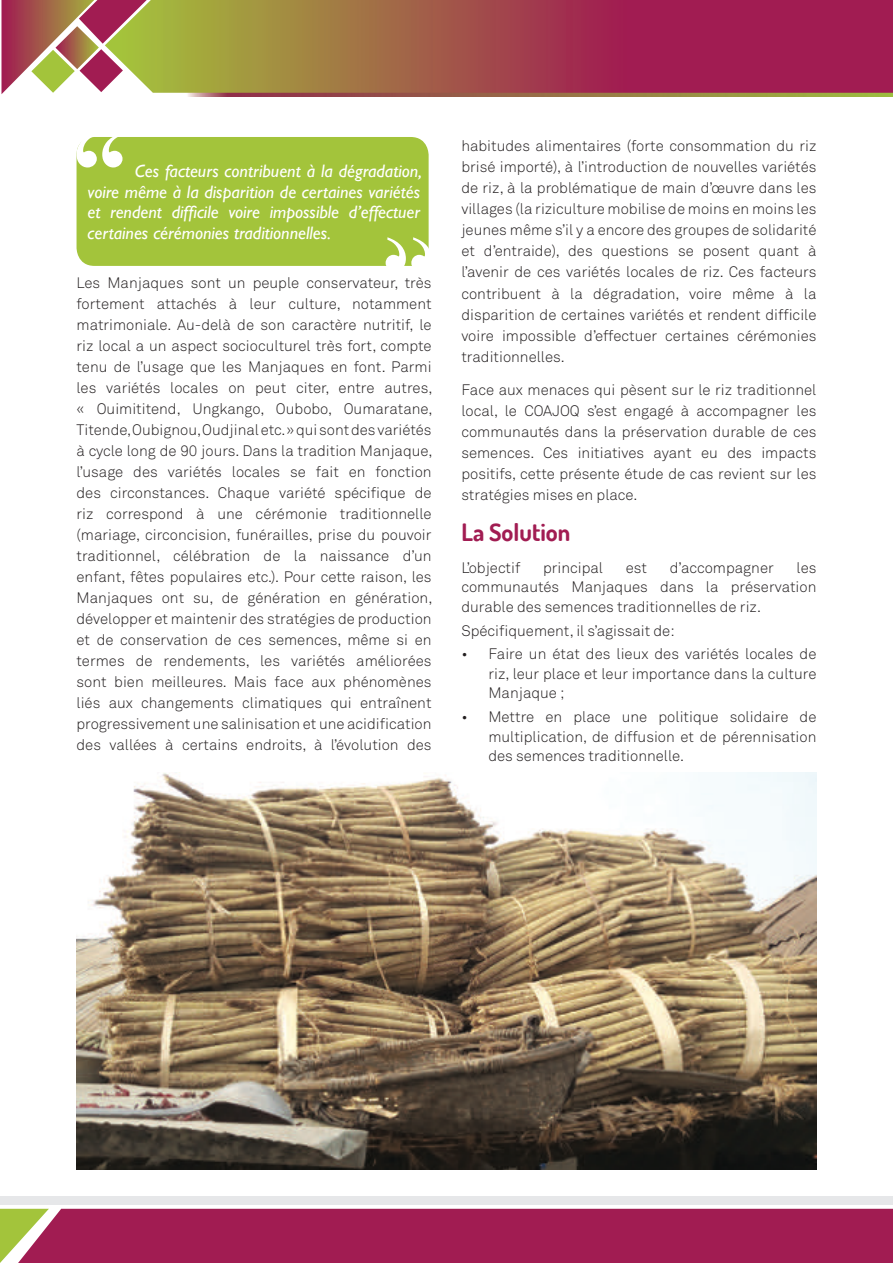
<style>
.page{position:relative;width:893px;height:1263px;background:#fff}
.page>*{position:absolute;margin:0;border:0;box-sizing:border-box;transform-origin:0 0}
.t1{font:700 24px "Dosis";color:#a11c52}
.t2{font:italic 18px/20.7px "Gill Sans";color:#fff;text-align:justify}
.t3{font:300 15px/21px "Akkurat";color:#231f20;text-align:justify}
</style>
<div class="page">
<div style="left:49px;top:1209px;width:844px;height:54px;background:#a11c52"></div>
<svg style="left:0;top:1209px;width:49px;height:54px"></svg>
<div style="left:0;top:1196px;width:893px;height:8px;background:#e6e7e9"></div>
<img style="left:188px;top:93px;width:705px;height:4px">
<svg style="left:2px;top:0;width:103px;height:94px"></svg>
<svg style="left:105px;top:0;width:788px;height:93px;background:#a3534c"></svg>
<img style="left:77px;top:772px;width:739px;height:397px">
<div style="left:77px;top:137px;width:352px;height:129px;background:#a3c43b;border-radius:18px"></div>
<svg style="left:77px;top:137px;width:46px;height:30px"></svg>
<svg style="left:386px;top:237px;width:43px;height:29px"></svg>
<p class="t2" style="left:88px;top:161px;width:336px;text-indent:47px">Ces facteurs contribuent à la dégradation, voire même à la disparition de certaines variétés et rendent difficile voire impossible d’effectuer certaines cérémonies traditionnelles.</p>
<p class="t3" style="left:77px;top:272px;width:357px">Les Manjaques sont un peuple conservateur, très fortement attachés à leur culture, notamment matrimoniale. Au-delà de son caractère nutritif, le riz local a un aspect socioculturel très fort, compte tenu de l’usage que les Manjaques en font. Parmi les variétés locales on peut citer, entre autres, « Ouimititend, Ungkango, Oubobo, Oumaratane, Titende, Oubignou, Oudjinal etc. » qui sont des variétés à cycle long de 90 jours. Dans la tradition Manjaque, l’usage des variétés locales se fait en fonction des circonstances. Chaque variété spécifique de riz correspond à une cérémonie traditionnelle (mariage, circoncision, funérailles, prise du pouvoir traditionnel, célébration de la naissance d’un enfant, fêtes populaires etc.). Pour cette raison, les Manjaques ont su, de génération en génération, développer et maintenir des stratégies de production et de conservation de ces semences, même si en termes de rendements, les variétés améliorées sont bien meilleures. Mais face aux phénomènes liés aux changements climatiques qui entraînent progressivement une salinisation et une acidification des vallées à certains endroits, à l’évolution des</p>
<p class="t3" style="left:461px;top:136px;width:357px">habitudes alimentaires (forte consommation du riz brisé importé), à l’introduction de nouvelles variétés de riz, à la problématique de main d’œuvre dans les villages (la riziculture mobilise de moins en moins les jeunes même s’il y a encore des groupes de solidarité et d’entraide), des questions se posent quant à l’avenir de ces variétés locales de riz. Ces facteurs contribuent à la dégradation, voire même à la disparition de certaines variétés et rendent difficile voire impossible d’effectuer certaines cérémonies traditionnelles.</p>
<p class="t3" style="left:461px;top:380px;width:357px">Face aux menaces qui pèsent sur le riz traditionnel local, le COAJOQ s’est engagé à accompagner les communautés dans la préservation durable de ces semences. Ces initiatives ayant eu des impacts positifs, cette présente étude de cas revient sur les stratégies mises en place.</p>
<h1 class="t1" style="left:461px;top:516px;width:111px">La Solution</h1>
<p class="t3" style="left:461px;top:557px;width:60px">L’objectif</p>
<p class="t3" style="left:543px;top:557px;width:62px">principal</p>
<p class="t3" style="left:626px;top:557px;width:23px">est</p>
<p class="t3" style="left:670px;top:557px;width:105px">d’accompagner</p>
<p class="t3" style="left:461px;top:558px;width:357px;line-height:19.5px;text-indent:335px">les communautés Manjaques dans la préservation durable des semences traditionnelles de riz.</p>
<p class="t3" style="left:488px;top:619px;width:330px;line-height:23.7px;text-indent:-27px">Spécifiquement, il s’agissait de:<br>Faire un état des lieux des variétés locales de</p>
<p class="t3" style="left:488px;top:664px;width:330px;line-height:19.5px">riz, leur place et leur importance dans la culture<br>Manjaque ;</p>
<p class="t3" style="left:488px;top:707px;width:330px;line-height:19.5px">Mettre en place une politique solidaire de multiplication, de diffusion et de pérennisation des semences traditionnelle.</p>
</div>
